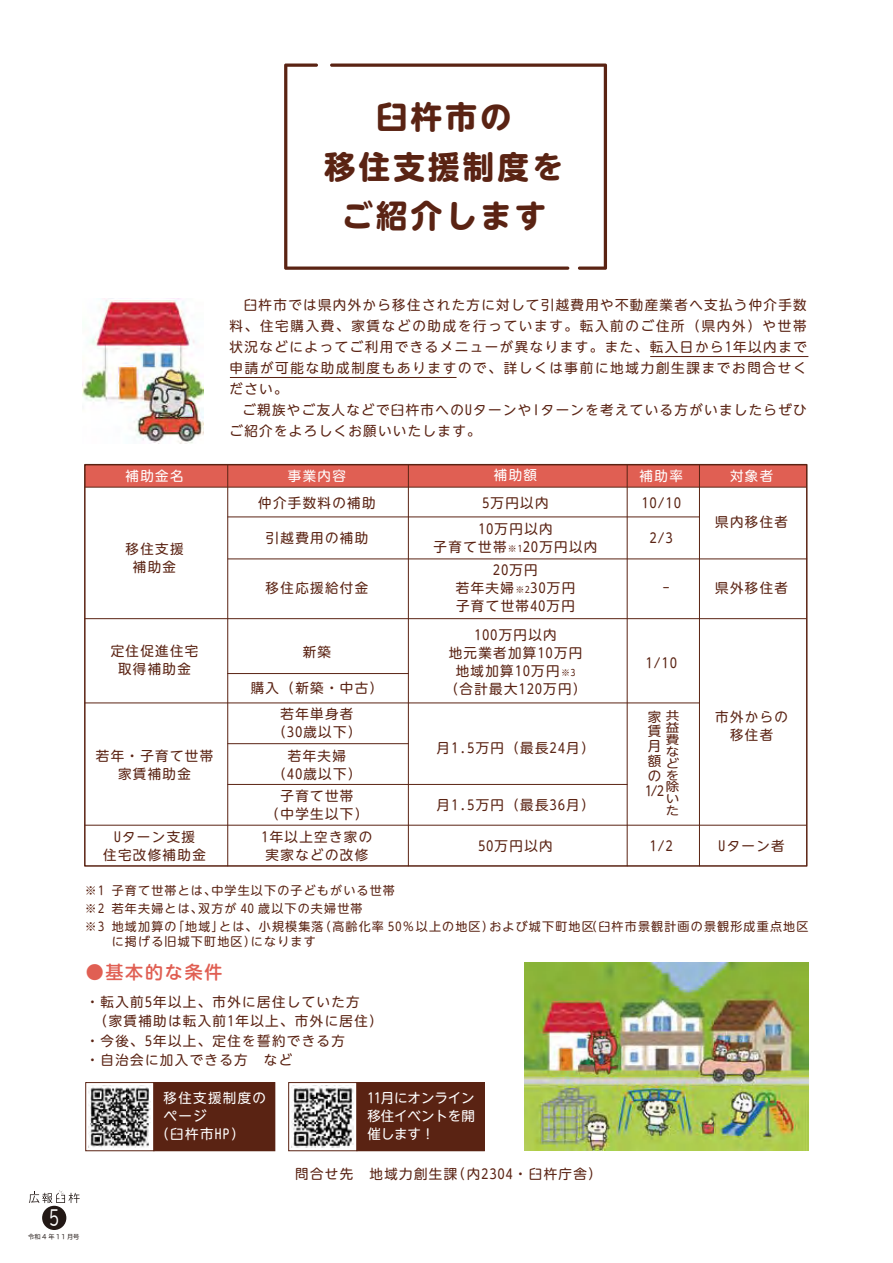
<style>
.page{position:relative;width:893px;height:1263px;background:#fff}
.page>*{position:absolute;margin:0;border:0;box-sizing:border-box;transform-origin:0 0}
.t1{font:31.5px/49.5px "BIZ UD Shin M Go Bold";letter-spacing:.1em;color:#5a2313;text-align:center}
.t2{font:20.1px "BIZ UDP Gothic";color:#fff;scale:.7 1}
.t3{font:18px "BIZ UD Shin M Go Medium";letter-spacing:.1em;color:#e05f53}
.t4{font:13.5px/18px "BIZ UD Shin M Go";letter-spacing:.1em;color:#5a2313;text-align:center}
.t5{font:13.5px/18px "BIZ UD Shin M Go";letter-spacing:.1em;color:#fff;text-align:justify}
.t6{font:12px/18px "BIZ UD Shin M Go";letter-spacing:.1em;color:#5a2313}
.t7{font:11.85px/11.9px "BIZ UD Shin M Go";color:#5a2313;text-align:justify;scale:1.14 1}
.t8{font:9px "BIZ UD Shin M Go";color:#5a2313}
.t9{font:6.15px "BIZ UDP Gothic";letter-spacing:.25em;color:#221815}
.s1{font-size:9px}
</style>
<div class="page">
<svg style="left:29px;top:1190px;width:51px;height:13px"></svg>
<div style="left:42px;top:1206px;width:24px;height:24px;background:#221815;border-radius:50%"></div>
<div style="left:85px;top:465px;width:721px;height:22px;background:#e05f53"></div>
<svg style="left:284px;top:64px;width:46px;height:206px"></svg>
<svg style="left:330px;top:64px;width:277px;height:206px"></svg>
<div style="left:85px;top:1082px;width:69px;height:69px;border:1px solid #5a2313"></div>
<div style="left:288px;top:1082px;width:69px;height:69px;border:1px solid #5a2313"></div>
<hr style="left:85px;top:487px;width:721px;height:1px;background:#5a2313">
<hr style="left:85px;top:618px;width:721px;height:1px;background:#5a2313">
<hr style="left:85px;top:702px;width:614px;height:1px;background:#5a2313">
<hr style="left:85px;top:825px;width:721px;height:1px;background:#5a2313">
<hr style="left:228px;top:784px;width:399px;height:1px;background:#5a2313">
<hr style="left:228px;top:743px;width:180px;height:1px;background:#5a2313">
<hr style="left:228px;top:673px;width:180px;height:1px;background:#5a2313">
<hr style="left:228px;top:558px;width:579px;height:1px;background:#5a2313">
<hr style="left:228px;top:517px;width:471px;height:1px;background:#5a2313">
<hr style="left:227px;top:465px;width:1px;height:401px;background:#5a2313">
<hr style="left:408px;top:465px;width:1px;height:401px;background:#5a2313">
<hr style="left:627px;top:465px;width:1px;height:401px;background:#5a2313">
<hr style="left:699px;top:465px;width:1px;height:401px;background:#5a2313">
<div style="left:84px;top:464px;width:723px;height:403px;border:2px solid #5a2313"></div>
<hr style="left:650px;top:356px;width:158px;height:1px;background:#5a2313">
<hr style="left:230px;top:377px;width:227px;height:1px;background:#5a2313">
<img style="left:89px;top:1085px;width:62px;height:63px">
<img style="left:292px;top:1085px;width:62px;height:63px">
<div style="left:154px;top:1082px;width:121px;height:69px;background:#5a2313"></div>
<div style="left:357px;top:1082px;width:127px;height:69px;background:#5a2313"></div>
<img style="left:83px;top:299px;width:121px;height:145px">
<img style="left:524px;top:963px;width:284px;height:188px">
<h1 class="t1" style="left:324px;top:92px;width:241px">臼杵市の<br>移住支援制度をご紹介します</h1>
<p class="t5" style="left:126px;top:466px;width:60px">補助金名</p>
<p class="t4" style="left:126px;top:539px;width:60px">移住支援補助金</p>
<p class="t4" style="left:111px;top:641px;width:89px">定住促進住宅取得補助金</p>
<p class="t4" style="left:96px;top:746px;width:119px">若年・子育て世帯家賃補助金</p>
<p class="t4" style="left:103px;top:827px;width:104px">Uターン支援<br>住宅改修補助金</p>
<p class="t4" style="left:230px;top:294px;width:579px;line-height:21px;text-align:justify;text-indent:14px">臼杵市では県内外から移住された方に対して引越費用や不動産業者へ支払う仲介手数料、住宅購入費、家賃などの助成を行っています。転入前のご住所（県内外）や世帯状況などによってご利用できるメニューが異なります。また、転入日から1年以内まで申請が可能な助成制度もありますので、詳しくは事前に地域力創生課までお問合せください。</p>
<p class="t4" style="left:230px;top:399px;width:579px;line-height:21px;text-align:left;text-indent:13px">ご親族やご友人などで臼杵市へのUターンやIターンを考えている方がいましたらぜひご紹介をよろしくお願いいたします。</p>
<p class="t5" style="left:288px;top:466px;width:60px">事業内容</p>
<p class="t4" style="left:258px;top:494px;width:119px">仲介手数料の補助</p>
<p class="t4" style="left:266px;top:528px;width:104px">引越費用の補助</p>
<p class="t4" style="left:266px;top:579px;width:104px">移住応援給付金</p>
<p class="t4" style="left:303px;top:643px;width:30px">新築</p>
<p class="t4" style="left:251px;top:675px;width:134px;line-height:26.1px">購入（新築・中古(若年単身者</p>
<p class="t4" style="left:272px;top:721px;width:91px;line-height:23.2px">（30歳以下(若年夫婦</p>
<p class="t4" style="left:272px;top:762px;width:91px;line-height:22.2px">（40歳以下(子育て世帯</p>
<p class="t4" style="left:262px;top:802px;width:112px;line-height:22.8px;text-align:left">（中学生以下(<br>1年以上空き家の</p>
<p class="t4" style="left:266px;top:845px;width:104px">実家などの改修</p>
<p class="t5" style="left:494px;top:466px;width:45px">補助額</p>
<p class="t4" style="left:478px;top:490px;width:76px;line-height:25.8px;text-align:left">5万円以内<br>10万円以内</p>
<p class="t4" style="left:518px;top:537px;width:81px"><span class="s1">1</span>20万円以内</p>
<p class="t4" style="left:493px;top:534px;width:46px;line-height:23.7px;text-align:left;text-indent:-60px">子育て世帯<br>20万円</p>
<p class="t4" style="left:525px;top:579px;width:51px"><span class="s1">2</span>30万円</p>
<p class="t8" style="left:508px;top:544px;width:10px">※</p>
<p class="t4" style="left:456px;top:579px;width:121px;text-align:left">若年夫婦<br>子育て世帯40万円</p>
<p class="t4" style="left:449px;top:626px;width:135px">100万円以内<br>地元業者加算10万円</p>
<p class="t8" style="left:561px;top:668px;width:16px">※3</p>
<p class="t8" style="left:515px;top:585px;width:10px">※</p>
<p class="t4" style="left:445px;top:662px;width:143px;text-align:left;text-indent:11px">地域加算10万円<br>（合計最大120万円(</p>
<p class="t4" style="left:437px;top:738px;width:159px">月1.5万円（最長24月(</p>
<p class="t4" style="left:437px;top:796px;width:159px">月1.5万円（最長36月(</p>
<p class="t4" style="left:478px;top:836px;width:76px">50万円以内</p>
<p class="t5" style="left:640px;top:466px;width:45px">補助率</p>
<p class="t4" style="left:642px;top:494px;width:41px">10/10</p>
<p class="t4" style="left:650px;top:528px;width:24px">2/3</p>
<p class="t5" style="left:730px;top:466px;width:45px">対象者</p>
<p class="t4" style="left:715px;top:513px;width:74px">県内移住者</p>
<p class="t4" style="left:663px;top:579px;width:8px">-</p>
<p class="t4" style="left:715px;top:579px;width:74px">県外移住者</p>
<p class="t4" style="left:646px;top:654px;width:33px">1/10</p>
<p class="t4" style="left:648px;top:709px;width:15px;line-height:14.9px;text-align:left">家賃月額の</p>
<p class="t7" style="left:666px;top:710px;width:13px">共益費などを除いた</p>
<p class="t4" style="left:645px;top:782px;width:20px">1/2</p>
<p class="t4" style="left:715px;top:708px;width:74px">市外からの移住者</p>
<p class="t4" style="left:650px;top:836px;width:24px">1/2</p>
<p class="t4" style="left:719px;top:836px;width:68px">Uターン者</p>
<p class="t6" style="left:85px;top:881px;width:21px;text-align:justify">※1 ※2 ※3</p>
<p class="t6" style="left:211px;top:881px;width:185px">中学生以下の子どもがいる世帯</p>
<p class="t6" style="left:198px;top:881px;width:166px;text-indent:-86px">子育て世帯とは、<br>双方が 40 歳以下の夫婦世帯</p>
<p class="t6" style="left:112px;top:899px;width:93px">若年夫婦とは、</p>
<p class="t6" style="left:489px;top:917px;width:106px">および城下町地区</p>
<p class="t6" style="left:319px;top:917px;width:176px">（高齢化率 50％以上の地区）</p>
<p class="t6" style="left:585px;top:917px;width:225px">（臼杵市景観計画の景観形成重点地区</p>
<p class="t6" style="left:172px;top:917px;width:53px">「地域」</p>
<p class="t6" style="left:112px;top:917px;width:66px">地域加算の</p>
<p class="t6" style="left:219px;top:917px;width:106px">とは、小規模集落</p>
<p class="t6" style="left:112px;top:932px;width:145px">に掲げる旧城下町地区）</p>
<p class="t6" style="left:251px;top:932px;width:66px">になります</p>
<h3 class="t3" style="left:86px;top:963px;width:138px">●基本的な条件</h3>
<p class="t4" style="left:86px;top:993px;width:276px">・転入前5年以上、市外に居住していた方</p>
<p class="t4" style="left:94px;top:1012px;width:290px">（家賃補助は転入前1年以上、市外に居住(</p>
<p class="t4" style="left:86px;top:1032px;width:261px">・今後、5年以上、定住を誓約できる方</p>
<p class="t4" style="left:86px;top:1051px;width:208px">・自治会に加入できる方　など</p>
<h2 class="t2" style="left:49px;top:1208px;width:17px">5</h2>
<p class="t9" style="left:28px;top:1233px;width:53px">令和4年11月号</p>
<p class="t5" style="left:164px;top:1089px;width:104px">移住支援制度の</p>
<p class="t5" style="left:164px;top:1107px;width:45px">ページ</p>
<p class="t5" style="left:155px;top:1125px;width:91px">（臼杵市HP(</p>
<p class="t5" style="left:367px;top:1089px;width:109px">11月にオンライン移住イベントを開催します!</p>
<p class="t4" style="left:295px;top:1164px;width:301px">問合せ先　地域力創生課 内( 2304・臼杵庁舎(</p>
</div>
